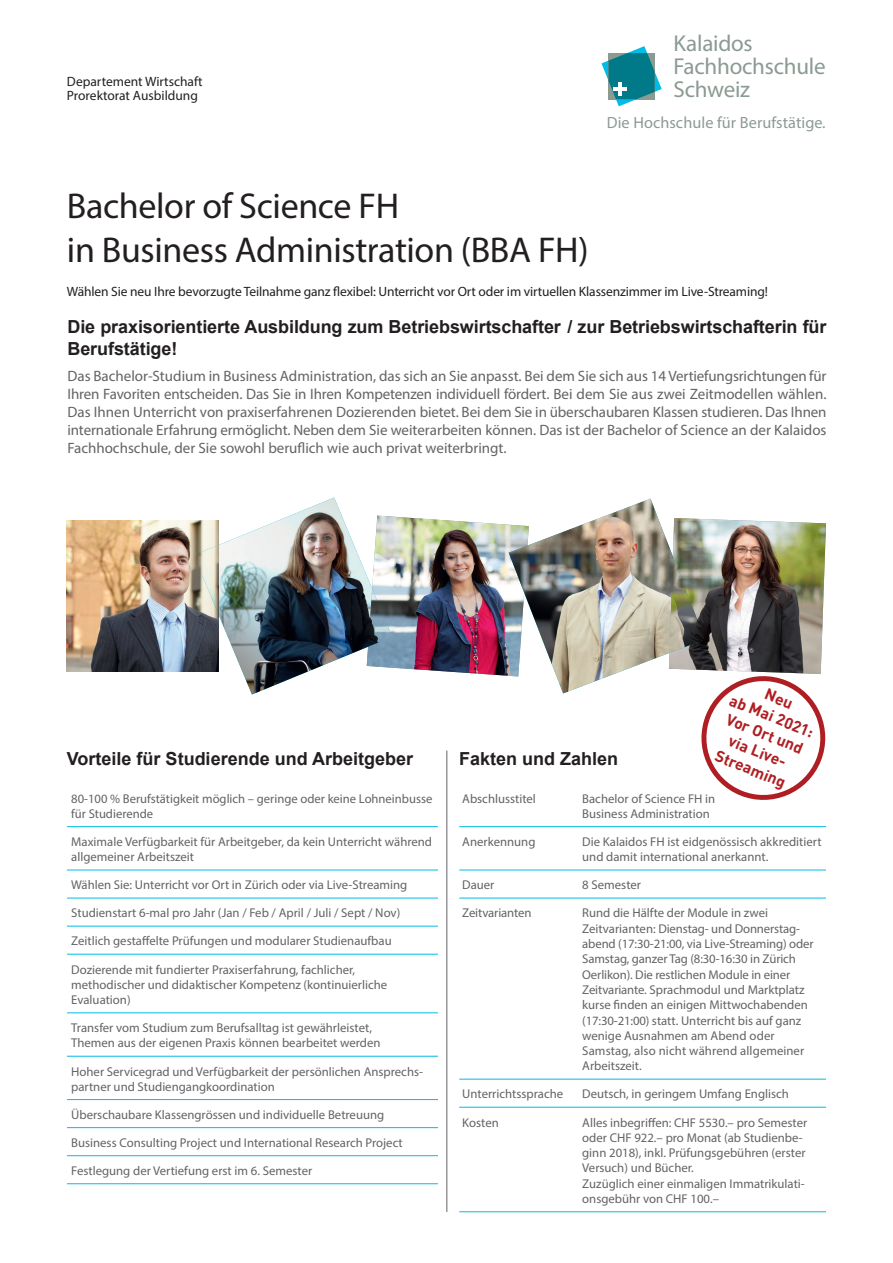
<style>
.page{position:relative;width:893px;height:1263px;background:#fff}
.page>*{position:absolute;margin:0;border:0;box-sizing:border-box;transform-origin:0 0}
.t1{font:36px/43.2px "Myriad Pro";letter-spacing:-.01em;color:#231f20}
.t2{font:23.1px/23.1px "Myriad Pro";letter-spacing:-.01em;color:#8b9b92}
.t3{font:700 18px/21.6px "Arial";letter-spacing:-.005em;color:#231f20}
.t4{font:16.2px "Myriad Pro";letter-spacing:.005em;color:#8b9b92}
.t5{font:700 15.75px/18.9px "DIN Pro";color:#af1e22;text-align:center}
.t6{font:15px/18px "Myriad Pro";color:#636366;text-align:justify}
.t7{font:13.5px/13.5px "Myriad Pro";letter-spacing:-.01em;color:#231f20}
.t8{font:12.75px/15.3px "Myriad Pro";color:#636366}
</style>
<div class="page">
<svg style="left:601px;top:46px;width:61px;height:60px"></svg>
<hr style="left:618px;top:82px;width:4px;height:14px;background:#fff">
<hr style="left:613px;top:87px;width:14px;height:4px;background:#fff">
<img style="left:67px;top:521px;width:127px;height:150px">
<hr style="left:459px;top:826px;width:367px;height:1px;background:#02bce5">
<hr style="left:459px;top:870px;width:367px;height:1px;background:#02bce5">
<hr style="left:459px;top:898px;width:367px;height:1px;background:#02bce5">
<hr style="left:459px;top:1079px;width:367px;height:1px;background:#02bce5">
<hr style="left:459px;top:1107px;width:367px;height:1px;background:#02bce5">
<hr style="left:459px;top:1211px;width:367px;height:1px;background:#02bce5">
<hr style="left:447px;top:750px;width:1px;height:462px;background:#636366">
<hr style="left:67px;top:826px;width:371px;height:1px;background:#02bce5">
<hr style="left:67px;top:870px;width:371px;height:1px;background:#02bce5">
<hr style="left:67px;top:898px;width:371px;height:1px;background:#02bce5">
<hr style="left:67px;top:926px;width:371px;height:1px;background:#02bce5">
<hr style="left:67px;top:954px;width:371px;height:1px;background:#02bce5">
<hr style="left:67px;top:1012px;width:371px;height:1px;background:#02bce5">
<hr style="left:67px;top:1056px;width:371px;height:1px;background:#02bce5">
<hr style="left:67px;top:1099px;width:371px;height:1px;background:#02bce5">
<hr style="left:67px;top:1127px;width:371px;height:1px;background:#02bce5">
<hr style="left:67px;top:1155px;width:371px;height:1px;background:#02bce5">
<hr style="left:67px;top:1183px;width:371px;height:1px;background:#02bce5">
<img style="left:194px;top:497px;width:632px;height:308px">
<p class="t7" style="left:67px;top:75px;width:137px">Departement Wirtschaft<br>Prorektorat Ausbildung</p>
<h2 class="t2" style="left:674px;top:32px;width:154px">Kalaidos<br>Fachhochschule<br>Schweiz</h2>
<p class="t4" style="left:607px;top:112px;width:220px">Die Hochschule für Berufstätige.</p>
<h1 class="t1" style="left:67px;top:184px;width:523px">Bachelor of Science FH<br>in Business Administration (BBA FH)</h1>
<p class="t7" style="left:67px;top:284px;width:702px">Wählen Sie neu Ihre bevorzugte Teilnahme ganz flexibel: Unterricht vor Ort oder im virtuellen Klassenzimmer im Live-Streaming!</p>
<h3 class="t3" style="left:68px;top:316px;width:760px">Die praxisorientierte Ausbildung zum Betriebswirtschafter / zur Betriebswirtschafterin für<br>Berufstätige!</h3>
<p class="t6" style="left:68px;top:367px;width:761px">Das Bachelor-Studium in Business Administration, das sich an Sie anpasst. Bei dem Sie sich aus 14 Vertiefungsrichtungen für Ihren Favoriten entscheiden. Das Sie in Ihren Kompetenzen individuell fördert. Bei dem Sie aus zwei Zeitmodellen wählen.<br>Das Ihnen Unterricht von praxiserfahrenen Dozierenden bietet. Bei dem Sie in überschaubaren Klassen studieren. Das Ihnen internationale Erfahrung ermöglicht. Neben dem Sie weiterarbeiten können. Das ist der Bachelor of Science an der Kalaidos Fachhochschule, der Sie sowohl beruflich wie auch privat weiterbringt.</p>
<h3 class="t3" style="left:67px;top:748px;width:348px">Vorteile für Studierende und Arbeitgeber</h3>
<p class="t8" style="left:71px;top:790px;width:363px">80-100 % Berufstätigkeit möglich – geringe oder keine Lohneinbusse für Studierende</p>
<p class="t8" style="left:71px;top:834px;width:362px">Maximale Verfügbarkeit für Arbeitgeber, da kein Unterricht während allgemeiner Arbeitszeit</p>
<p class="t8" style="left:71px;top:877px;width:338px">Wählen Sie: Unterricht vor Ort in Zürich oder via Live-Streaming</p>
<p class="t8" style="left:71px;top:899px;width:331px;line-height:28px">Studienstart 6-mal pro Jahr (Jan / Feb / April / Juli / Sept / Nov)<br>Zeitlich gestaffelte Prüfungen und modularer Studienaufbau<br>Dozierende mit fundierter Praxiserfahrung, fachlicher,</p>
<p class="t8" style="left:71px;top:977px;width:318px">methodischer und didaktischer Kompetenz (kontinuierliche<br>Evaluation)</p>
<p class="t8" style="left:71px;top:1020px;width:311px">Transfer vom Studium zum Berufsalltag ist gewährleistet,<br>Themen aus der eigenen Praxis können bearbeitet werden</p>
<p class="t8" style="left:71px;top:1063px;width:353px">Hoher Servicegrad und Verfügbarkeit der persönlichen Ansprechs&shy;partner und Studiengangkoordination</p>
<p class="t8" style="left:71px;top:1107px;width:315px">Überschaubare Klassengrössen und individuelle Betreuung</p>
<p class="t8" style="left:71px;top:1128px;width:333px;line-height:28px">Business Consulting Project und International Research Project<br>Festlegung der Vertiefung erst im 6. Semester</p>
<h3 class="t3" style="left:459px;top:748px;width:161px">Fakten und Zahlen</h3>
<p class="t5" style="left:742px;top:671px;width:91px;rotate:22deg">Neu<br>ab Mai 2021:<br>Vor Ort und via Live-<br>Streaming</p>
<p class="t8" style="left:462px;top:790px;width:75px">Abschlusstitel</p>
<p class="t8" style="left:582px;top:790px;width:135px">Bachelor of Science FH in<br>Business Administration</p>
<p class="t8" style="left:462px;top:834px;width:75px">Anerkennung</p>
<p class="t8" style="left:582px;top:834px;width:241px">Die Kalaidos FH ist eidgenössisch akkreditiert und damit international anerkannt.</p>
<p class="t8" style="left:462px;top:877px;width:34px">Dauer</p>
<p class="t8" style="left:582px;top:877px;width:60px">8 Semester</p>
<p class="t8" style="left:462px;top:905px;width:71px">Zeitvarianten</p>
<p class="t8" style="left:582px;top:905px;width:233px">Rund die Hälfte der Module in zwei Zeitvarianten: Dienstag- und Donnerstag&shy;abend (17:30-21:00, via Live-Streaming) oder Samstag, ganzer Tag (8:30-16:30 in Zürich Oerlikon). Die restlichen Module in einer Zeitvariante. Sprachmodul und Marktplatz kurse finden an einigen Mittwochabenden (17:30-21:00) statt. Unterricht bis auf ganz wenige Ausnahmen am Abend oder Samstag, also nicht während allgemeiner Arbeitszeit.</p>
<p class="t8" style="left:462px;top:1086px;width:102px">Unterrichtssprache</p>
<p class="t8" style="left:582px;top:1086px;width:208px">Deutsch, in geringem Umfang Englisch</p>
<p class="t8" style="left:462px;top:1114px;width:38px">Kosten</p>
<p class="t8" style="left:582px;top:1114px;width:226px">Alles inbegriffen: CHF 5530.– pro Semester oder CHF 922.– pro Monat (ab Studienbe&shy;ginn 2018), inkl. Prüfungsgebühren (erster Versuch) und Bücher.<br>Zuzüglich einer einmaligen Immatrikulati&shy;onsgebühr von CHF 100.–</p>
</div>
